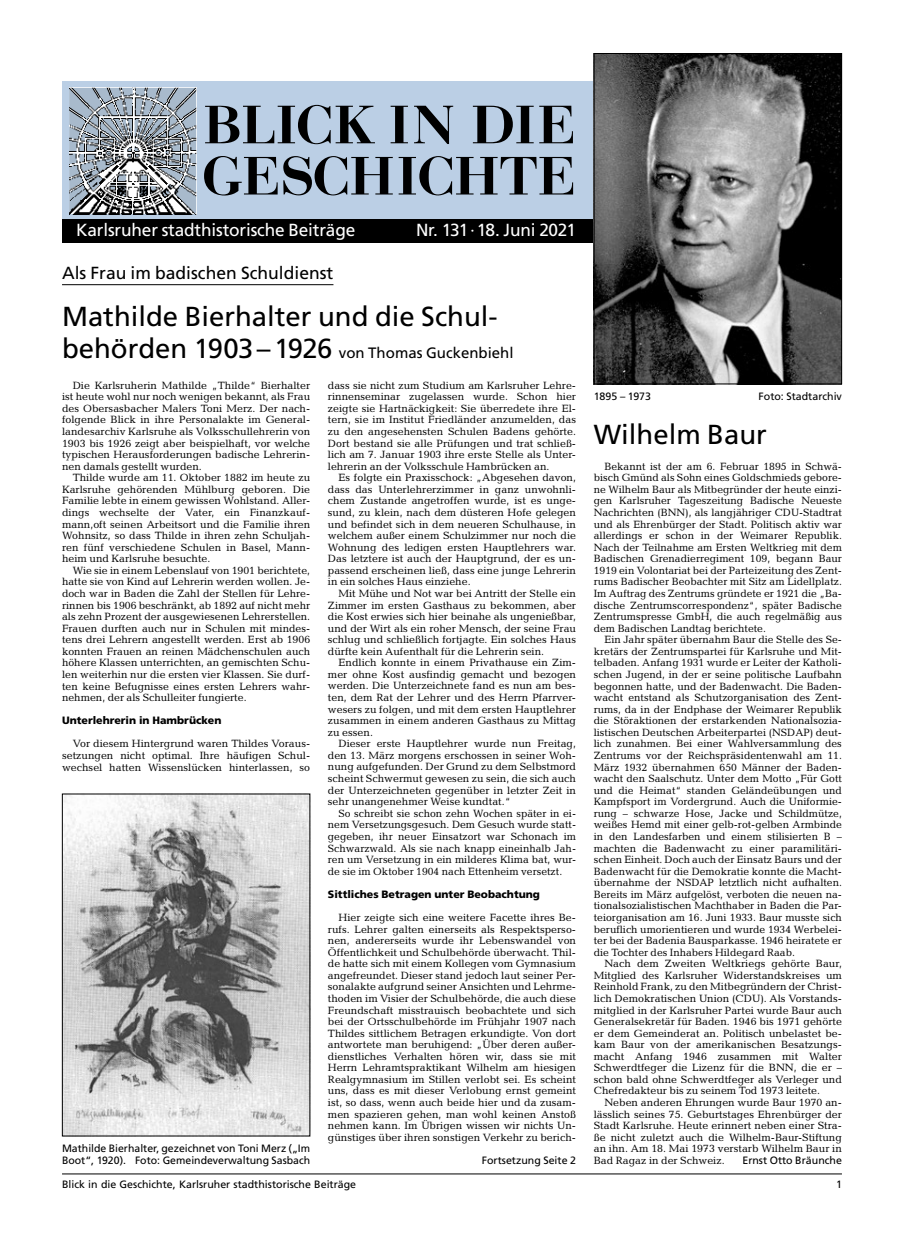
<style>
.page{position:relative;width:904px;height:1241px;background:#fff}
.page>*{position:absolute;margin:0;border:0;box-sizing:border-box;transform-origin:0 0}
.t1{font:27.5px "Frutiger LT Std";color:#000}
.t2{font:17.5px "Frutiger LT Std";letter-spacing:-.01em;color:#fff}
.t3{font:17.5px "Frutiger LT Std";color:#000}
.t4{font:15px "Frutiger LT Std";color:#000}
.t5{font:10.62px/11.5px "Candida Std";color:#000;text-align:justify}
.t6{font:10.62px/11.5px "Frutiger LT Std";color:#000}
.t7{font:900 10.62px "Frutiger LT Std";color:#000}
.s1{font-size:27.5px}
</style>
<div class="page">
<hr style="left:62px;top:1173px;width:780px;height:1px;background:#000">
<div style="left:193px;top:81px;width:649px;height:140px;background:#bbcfe5"></div>
<div style="left:62px;top:218px;width:780px;height:24px;background:#000"></div>
<svg style="left:64px;top:83px;width:509px;height:135px"></svg>
<img style="left:596px;top:55px;width:244px;height:327px">
<div style="left:594px;top:53px;width:248px;height:331px;border:1px solid #000"></div>
<hr style="left:62px;top:284px;width:271px;height:1px;background:#000">
<img style="left:64px;top:795px;width:244px;height:339px">
<h2 class="t2" style="left:76px;top:219px;width:280px">Karlsruher stadthistorische Beiträge</h2>
<h2 class="t2" style="left:416px;top:219px;width:161px">Nr. 131·18. Juni 2021</h2>
<h2 class="t3" style="left:62px;top:263px;width:273px">Als Frau im badischen Schuldienst</h2>
<h1 class="t1" style="left:62px;top:300px;width:437px">Mathilde Bierhalter und die Schul-</h1>
<h3 class="t4" style="left:62px;top:343px;width:453px"><span class="s1">behörden 1903–1926</span> von Thomas Guckenbiehl</h3>
<p class="t5" style="left:62px;top:379px;width:250px;text-indent:11px">Die Karlsruherin Mathilde „Thilde“ Bierhalter ist heute wohl nur noch wenigen bekannt, als Frau des Obersasbacher Malers Toni Merz. Der nach&shy;folgende Blick in ihre Personalakte im General&shy;landesarchiv Karlsruhe als Volksschullehrerin von 1903 bis 1926 zeigt aber beispielhaft, vor welche typischen Herausforderungen badische Lehrerin&shy;nen damals gestellt wurden.</p>
<p class="t5" style="left:62px;top:472px;width:250px;text-indent:11px">Thilde wurde am 11. Oktober 1882 im heute zu Karlsruhe gehörenden Mühlburg geboren. Die Familie lebte in einem gewissen Wohlstand. Aller&shy;dings wechselte der Vater, ein Finanzkauf&shy;mann,oft seinen Arbeitsort und die Familie ihren Wohnsitz, so dass Thilde in ihren zehn Schuljah&shy;ren fünf verschiedene Schulen in Basel, Mann&shy;heim und Karlsruhe besuchte.</p>
<p class="t5" style="left:62px;top:564px;width:250px;text-indent:11px">Wie sie in einem Lebenslauf von 1901 berichtete, hatte sie von Kind auf Lehrerin werden wollen. Je&shy;doch war in Baden die Zahl der Stellen für Lehre&shy;rinnen bis 1906 beschränkt, ab 1892 auf nicht mehr als zehn Prozent der ausgewiesenen Lehrerstellen.<br>Frauen durften auch nur in Schulen mit mindes&shy;tens drei Lehrern angestellt werden. Erst ab 1906 konnten Frauen an reinen Mädchenschulen auch höhere Klassen unterrichten, an gemischten Schu&shy;len weiterhin nur die ersten vier Klassen. Sie durf&shy;ten keine Befugnisse eines ersten Lehrers wahr&shy;nehmen, der als Schulleiter fungierte.</p>
<p class="t7" style="left:62px;top:714px;width:161px">Unterlehrerin in Hambrücken</p>
<p class="t5" style="left:62px;top:738px;width:250px;text-indent:11px">Vor diesem Hintergrund waren Thildes Voraus&shy;setzungen nicht optimal. Ihre häufigen Schul&shy;wechsel hatten Wissenslücken hinterlassen, so</p>
<p class="t6" style="left:62px;top:1142px;width:250px">Mathilde Bierhalter, gezeichnet von Toni Merz („Im<br>Boot“, 1920). Foto: Gemeindeverwaltung Sasbach</p>
<p class="t5" style="left:328px;top:379px;width:250px">dass sie nicht zum Studium am Karlsruher Lehre&shy;rinnenseminar zugelassen wurde. Schon hier zeigte sie Hartnäckigkeit: Sie überredete ihre El&shy;tern, sie im Institut Friedländer anzumelden, das zu den angesehensten Schulen Badens gehörte.<br>Dort bestand sie alle Prüfungen und trat schließ&shy;lich am 7. Januar 1903 ihre erste Stelle als Unter&shy;lehrerin an der Volksschule Hambrücken an.</p>
<p class="t5" style="left:328px;top:472px;width:250px;text-indent:11px">Es folgte ein Praxisschock: „Abgesehen davon, dass das Unterlehrerzimmer in ganz unwohnli&shy;chem Zustande angetroffen wurde, ist es unge&shy;sund, zu klein, nach dem düsteren Hofe gelegen und befindet sich in dem neueren Schulhause, in welchem außer einem Schulzimmer nur noch die Wohnung des ledigen ersten Hauptlehrers war.<br>Das letztere ist auch der Hauptgrund, der es un&shy;passend erscheinen ließ, dass eine junge Lehrerin in ein solches Haus einziehe.</p>
<p class="t5" style="left:328px;top:587px;width:250px;text-indent:11px">Mit Mühe und Not war bei Antritt der Stelle ein Zimmer im ersten Gasthaus zu bekommen, aber die Kost erwies sich hier beinahe als ungenießbar, und der Wirt als ein roher Mensch, der seine Frau schlug und schließlich fortjagte. Ein solches Haus dürfte kein Aufenthalt für die Lehrerin sein.</p>
<p class="t5" style="left:328px;top:657px;width:250px;text-indent:11px">Endlich konnte in einem Privathause ein Zim&shy;mer ohne Kost ausfindig gemacht und bezogen werden. Die Unterzeichnete fand es nun am bes&shy;ten, dem Rat der Lehrer und des Herrn Pfarrver&shy;wesers zu folgen, und mit dem ersten Hauptlehrer zusammen in einem anderen Gasthaus zu Mittag zu essen.</p>
<p class="t5" style="left:328px;top:737px;width:250px;text-indent:11px">Dieser erste Hauptlehrer wurde nun Freitag, den 13. März morgens erschossen in seiner Woh&shy;nung aufgefunden. Der Grund zu dem Selbstmord scheint Schwermut gewesen zu sein, die sich auch der Unterzeichneten gegenüber in letzter Zeit in sehr unangenehmer Weise kundtat.“</p>
<p class="t5" style="left:328px;top:807px;width:250px;text-indent:11px">So schreibt sie schon zehn Wochen später in ei&shy;nem Versetzungsgesuch. Dem Gesuch wurde statt&shy;gegeben, ihr neuer Einsatzort war Schonach im Schwarzwald. Als sie nach knapp eineinhalb Jah&shy;ren um Versetzung in ein milderes Klima bat, wur&shy;de sie im Oktober 1904 nach Ettenheim versetzt.</p>
<p class="t7" style="left:328px;top:887px;width:214px">Sittliches Betragen unter Beobachtung</p>
<p class="t5" style="left:328px;top:911px;width:250px;text-indent:11px">Hier zeigte sich eine weitere Facette ihres Be&shy;rufs. Lehrer galten einerseits als Respektsperso&shy;nen, andererseits wurde ihr Lebenswandel von Öffentlichkeit und Schulbehörde überwacht. Thil&shy;de hatte sich mit einem Kollegen vom Gymnasium angefreundet. Dieser stand jedoch laut seiner Per&shy;sonalakte aufgrund seiner Ansichten und Lehrme&shy;thoden im Visier der Schulbehörde, die auch diese Freundschaft misstrauisch beobachtete und sich bei der Ortsschulbehörde im Frühjahr 1907 nach Thildes sittlichem Betragen erkundigte. Von dort antwortete man beruhigend: „Über deren außer&shy;dienstliches Verhalten hören wir, dass sie mit Herrn Lehramtspraktikant Wilhelm am hiesigen Realgymnasium im Stillen verlobt sei. Es scheint uns, dass es mit dieser Verlobung ernst gemeint ist, so dass, wenn auch beide hier und da zusam&shy;men spazieren gehen, man wohl keinen Anstoß nehmen kann. Im Übrigen wissen wir nichts Un&shy;günstiges über ihren sonstigen Verkehr zu berich-</p>
<p class="t6" style="left:482px;top:1154px;width:96px">Fortsetzung Seite 2</p>
<p class="t6" style="left:594px;top:391px;width:59px">1895 – 1973</p>
<p class="t6" style="left:758px;top:391px;width:85px">Foto: Stadtarchiv</p>
<h1 class="t1" style="left:594px;top:418px;width:175px">Wilhelm Baur</h1>
<p class="t5" style="left:594px;top:460px;width:250px;text-indent:11px">Bekannt ist der am 6. Februar 1895 in Schwä&shy;bisch Gmünd als Sohn eines Goldschmieds gebore&shy;ne Wilhelm Baur als Mitbegründer der heute einzi&shy;gen Karlsruher Tageszeitung Badische Neueste Nachrichten (BNN), als langjähriger CDU-Stadtrat und als Ehrenbürger der Stadt. Politisch aktiv war allerdings er schon in der Weimarer Republik.<br>Nach der Teilnahme am Ersten Weltkrieg mit dem Badischen Grenadierregiment 109, begann Baur 1919 ein Volontariat bei der Parteizeitung des Zent&shy;rums Badischer Beobachter mit Sitz am Lidellplatz.<br>Im Auftrag des Zentrums gründete er 1921 die „Ba&shy;dische Zentrumscorrespondenz“, später Badische Zentrumspresse GmbH, die auch regelmäßig aus dem Badischen Landtag berichtete.</p>
<p class="t5" style="left:594px;top:633px;width:250px;text-indent:11px">Ein Jahr später übernahm Baur die Stelle des Se&shy;kretärs der Zentrumspartei für Karlsruhe und Mit&shy;telbaden. Anfang 1931 wurde er Leiter der Katholi&shy;schen Jugend, in der er seine politische Laufbahn begonnen hatte, und der Badenwacht. Die Baden&shy;wacht entstand als Schutzorganisation des Zent&shy;rums, da in der Endphase der Weimarer Republik die Störaktionen der erstarkenden Nationalsozia&shy;listischen Deutschen Arbeiterpartei (NSDAP) deut&shy;lich zunahmen. Bei einer Wahlversammlung des Zentrums vor der Reichspräsidentenwahl am 11.<br>März 1932 übernahmen 650 Männer der Baden&shy;wacht den Saalschutz. Unter dem Motto „Für Gott und die Heimat“ standen Geländeübungen und Kampfsport im Vordergrund. Auch die Uniformie&shy;rung – schwarze Hose, Jacke und Schildmütze, weißes Hemd mit einer gelb-rot-gelben Armbinde in den Landesfarben und einem stilisierten B – machten die Badenwacht zu einer paramilitäri&shy;schen Einheit. Doch auch der Einsatz Baurs und der Badenwacht für die Demokratie konnte die Macht&shy;übernahme der NSDAP letztlich nicht aufhalten.<br>Bereits im März aufgelöst, verboten die neuen na&shy;tionalsozialistischen Machthaber in Baden die Par&shy;teiorganisation am 16. Juni 1933. Baur musste sich beruflich umorientieren und wurde 1934 Werbelei&shy;ter bei der Badenia Bausparkasse. 1946 heiratete er die Tochter des Inhabers Hildegard Raab.</p>
<p class="t5" style="left:594px;top:957px;width:250px;text-indent:11px">Nach dem Zweiten Weltkriegs gehörte Baur, Mitglied des Karlsruher Widerstandskreises um Reinhold Frank, zu den Mitbegründern der Christ&shy;lich Demokratischen Union (CDU). Als Vorstands&shy;mitglied in der Karlsruher Partei wurde Baur auch Generalsekretär für Baden. 1946 bis 1971 gehörte er dem Gemeinderat an. Politisch unbelastet be&shy;kam Baur von der amerikanischen Besatzungs&shy;macht Anfang 1946 zusammen mit Walter Schwerdtfeger die Lizenz für die BNN, die er – schon bald ohne Schwerdtfeger als Verleger und Chefredakteur bis zu seinem Tod 1973 leitete.</p>
<p class="t5" style="left:594px;top:1096px;width:250px;text-indent:11px">Neben anderen Ehrungen wurde Baur 1970 an&shy;lässlich seines 75. Geburtstages Ehrenbürger der Stadt Karlsruhe. Heute erinnert neben einer Stra&shy;ße nicht zuletzt auch die Wilhelm-Baur-Stiftung an ihn. Am 18. Mai 1973 verstarb Wilhelm Baur in Bad Ragaz in der Schweiz.</p>
<p class="t6" style="left:742px;top:1154px;width:101px">Ernst Otto Bräunche</p>
<p class="t6" style="left:62px;top:1178px;width:296px">Blick in die Geschichte, Karlsruher stadthistorische Beiträge</p>
<p class="t6" style="left:836px;top:1178px;width:7px">1</p>
</div>
